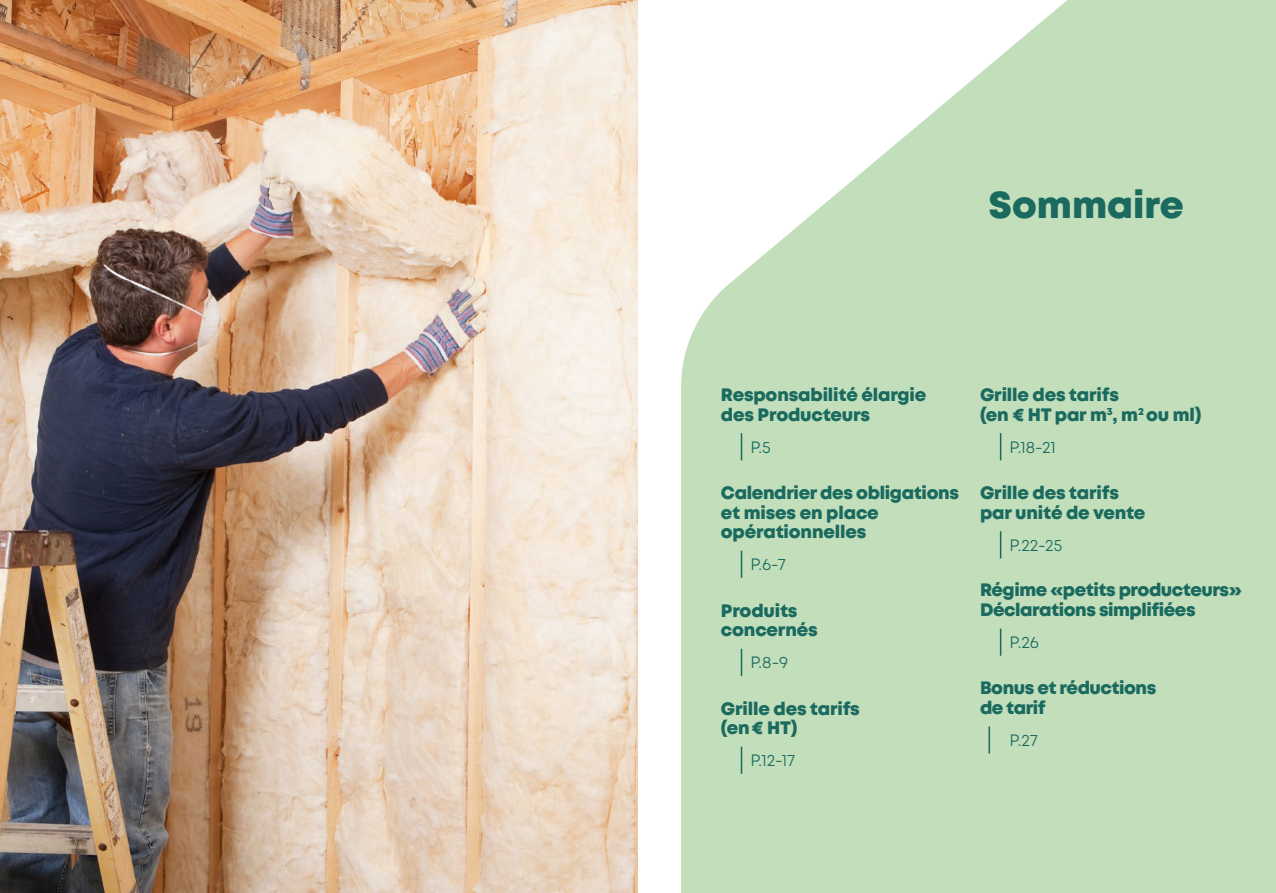
<style>
.page{position:relative;width:1276px;height:893px;background:#fff}
.page>*{position:absolute;margin:0;border:0;box-sizing:border-box;transform-origin:0 0}
.t1{font:800 37.5px "Mont";color:#1a6a5f}
.t2{font:800 18px/19.5px "Mont";letter-spacing:-.01em;color:#1a6a5f}
.t3{font:16.5px "Mont";color:#1a6a5f}
</style>
<div class="page">
<svg style="left:681px;top:0;width:595px;height:893px;fill:#c2deba"></svg>
<svg style="left:741px;top:433px;width:1px;height:27px"></svg>
<svg style="left:741px;top:747px;width:1px;height:27px"></svg>
<svg style="left:741px;top:649px;width:1px;height:27px"></svg>
<svg style="left:1000px;top:531px;width:1px;height:27px"></svg>
<svg style="left:1000px;top:629px;width:1px;height:27px"></svg>
<hr style="left:988px;top:726px;width:2px;height:28px;background:#1a6a5f">
<svg style="left:741px;top:551px;width:1px;height:27px"></svg>
<img style="left:0;top:0;width:638px;height:893px">
<svg style="left:1000px;top:433px;width:1px;height:27px"></svg>
<h1 class="t1" style="left:988px;top:180px;width:197px">Sommaire</h1>
<p class="t2" style="left:721px;top:385px;width:207px">Responsabilité élargie des Producteurs</p>
<p class="t3" style="left:750px;top:436px;width:22px">P.5</p>
<p class="t2" style="left:721px;top:483px;width:240px">Calendrier des obligations et mises en place opérationnelles</p>
<p class="t3" style="left:750px;top:554px;width:37px">P.6-7</p>
<p class="t2" style="left:721px;top:601px;width:98px">Produits concernés</p>
<p class="t3" style="left:750px;top:652px;width:39px">P.8-9</p>
<p class="t2" style="left:721px;top:699px;width:140px">Grille des tarifs (en€ HT)</p>
<p class="t3" style="left:750px;top:750px;width:46px">P.12-17</p>
<p class="t2" style="left:980px;top:385px;width:223px">Grille des tarifs<br>(en € HT par m<sup>3</sup>, m<sup>2</sup> ou ml)</p>
<p class="t3" style="left:1009px;top:436px;width:48px">P.18-21</p>
<p class="t2" style="left:980px;top:483px;width:167px">Grille des tarifs par unité de vente</p>
<p class="t3" style="left:1009px;top:535px;width:54px">P.22-25</p>
<p class="t2" style="left:980px;top:581px;width:263px">Régime «petits producteurs»<br>Déclarations simplifiées</p>
<p class="t3" style="left:1009px;top:632px;width:31px">P.26</p>
<p class="t2" style="left:980px;top:678px;width:178px">Bonus et réductions de tarif</p>
<p class="t3" style="left:1009px;top:730px;width:30px">P.27</p>
</div>
